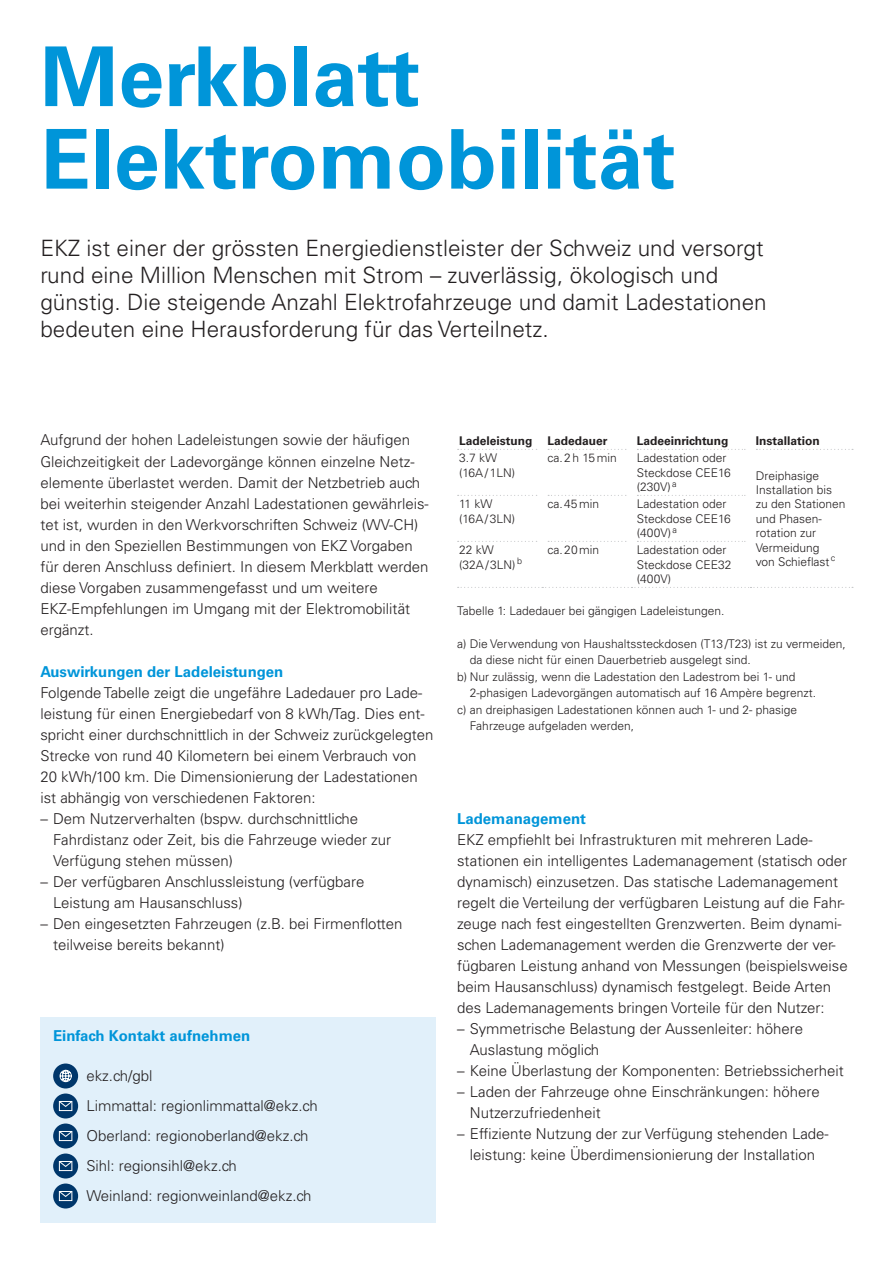
<style>
.page{position:relative;width:893px;height:1263px;background:#fff}
.page>*{position:absolute;margin:0;border:0;box-sizing:border-box;transform-origin:0 0}
.t1{font:700 82.5px/82.5px "Univers LT Std";color:#0095d9}
.t2{font:300 22.5px/27px "Univers LT Std";color:#231f20}
.t3{font:300 15px/21px "Univers LT Std";color:#231f20}
.t4{font:700 15px "Univers LT Std";color:#0095d9}
.t5{font:300 12px/14.4px "Univers LT Std";color:#231f20}
.t6{font:700 12px "Univers LT Std";color:#231f20}
</style>
<div class="page">
<div style="left:40px;top:1017px;width:396px;height:205px;background:#e1f0fa"></div>
<div style="left:53px;top:1063px;width:25px;height:25px;background:#00376b;border-radius:50%"></div>
<svg style="left:59px;top:1070px;width:13px;height:12px"></svg>
<div style="left:53px;top:1093px;width:25px;height:25px;background:#00376b;border-radius:50%"></div>
<div style="left:59px;top:1101px;width:13px;height:10px;border:1px solid #fff"></div>
<svg style="left:59px;top:1101px;width:14px;height:6px"></svg>
<div style="left:53px;top:1123px;width:25px;height:25px;background:#00376b;border-radius:50%"></div>
<div style="left:59px;top:1131px;width:13px;height:10px;border:1px solid #fff"></div>
<svg style="left:59px;top:1131px;width:14px;height:6px"></svg>
<div style="left:53px;top:1153px;width:25px;height:25px;background:#00376b;border-radius:50%"></div>
<div style="left:59px;top:1161px;width:13px;height:10px;border:1px solid #fff"></div>
<svg style="left:59px;top:1161px;width:14px;height:6px"></svg>
<div style="left:53px;top:1183px;width:25px;height:25px;background:#00376b;border-radius:50%"></div>
<div style="left:59px;top:1191px;width:13px;height:10px;border:1px solid #fff"></div>
<svg style="left:59px;top:1191px;width:14px;height:6px"></svg>
<svg style="left:458px;top:449px;width:79px;height:1px"></svg>
<svg style="left:548px;top:449px;width:78px;height:1px"></svg>
<svg style="left:637px;top:449px;width:108px;height:1px"></svg>
<svg style="left:756px;top:449px;width:97px;height:1px"></svg>
<svg style="left:458px;top:495px;width:79px;height:1px"></svg>
<svg style="left:548px;top:495px;width:78px;height:1px"></svg>
<svg style="left:637px;top:495px;width:108px;height:1px"></svg>
<svg style="left:458px;top:541px;width:79px;height:1px"></svg>
<svg style="left:548px;top:541px;width:78px;height:1px"></svg>
<svg style="left:637px;top:541px;width:108px;height:1px"></svg>
<svg style="left:458px;top:587px;width:395px;height:1px"></svg>
<h1 class="t1" style="left:40px;top:36px;width:637px">Merkblatt<br>Elektromobilität</h1>
<p class="t2" style="left:40px;top:235px;width:728px">EKZ ist einer der grössten Energiedienstleister der Schweiz und versorgt rund eine Million Menschen mit Strom – zuverlässig, ökologisch und günstig. Die steigende Anzahl Elektrofahrzeuge und damit Ladestationen bedeuten eine Herausforderung für das Verteilnetz.</p>
<p class="t3" style="left:40px;top:430px;width:390px">Aufgrund der hohen Ladeleistungen sowie der häufigen Gleichzeitigkeit der Ladevorgänge können einzelne Netz&shy;elemente überlastet werden. Damit der Netzbetrieb auch bei weiterhin steigender Anzahl Ladestationen gewährleis&shy;tet ist, wurden in den Werkvorschriften Schweiz (WV-CH) und in den Speziellen Bestimmungen von EKZ Vorgaben für deren Anschluss definiert. In diesem Merkblatt werden diese Vorgaben zusammengefasst und um weitere EKZ-Empfehlungen im Umgang mit der Elektromobilität ergänzt.</p>
<p class="t4" style="left:40px;top:662px;width:244px">Auswirkungen der Ladeleistungen</p>
<p class="t3" style="left:40px;top:682px;width:395px">Folgende Tabelle zeigt die ungefähre Ladedauer pro Lade&shy;leistung für einen Energiebedarf von 8 kWh/Tag. Dies ent&shy;spricht einer durchschnittlich in der Schweiz zurückgelegten Strecke von rund 40 Kilometern bei einem Verbrauch von 20 kWh/100 km. Die Dimensionierung der Ladestationen ist abhängig von verschiedenen Faktoren:</p>
<p class="t3" style="left:53px;top:808px;width:340px;text-indent:-13px">– Dem Nutzerverhalten (bspw. durchschnittliche<br>Fahrdistanz oder Zeit, bis die Fahrzeuge wieder zur<br>Verfügung stehen müssen)</p>
<p class="t3" style="left:53px;top:871px;width:313px;text-indent:-13px">– Der verfügbaren Anschlussleistung (verfügbare<br>Leistung am Hausanschluss)</p>
<p class="t3" style="left:53px;top:913px;width:351px;text-indent:-13px">– Den eingesetzten Fahrzeugen (z.B. bei Firmenflotten teilweise bereits bekannt)</p>
<p class="t4" style="left:53px;top:1026px;width:199px">Einfach Kontakt aufnehmen</p>
<p class="t3" style="left:86px;top:1061px;width:233px;line-height:30px">ekz.ch/gbl<br>Limmattal: regionlimmattal@ekz.ch<br>Oberland: regionoberland@ekz.ch<br>Sihl: regionsihl@ekz.ch<br>Weinland: regionweinland@ekz.ch</p>
<p class="t6" style="left:459px;top:434px;width:75px">Ladeleistung</p>
<p class="t6" style="left:547px;top:434px;width:62px">Ladedauer</p>
<p class="t6" style="left:637px;top:434px;width:93px">Ladeeinrichtung</p>
<p class="t6" style="left:756px;top:434px;width:66px">Installation</p>
<p class="t5" style="left:459px;top:451px;width:57px">3.7 kW (16A/1LN)</p>
<p class="t5" style="left:547px;top:451px;width:71px">ca.2h 15min</p>
<p class="t5" style="left:637px;top:451px;width:96px">Ladestation oder<br>Steckdose CEE16 (230V) <sup>a</sup></p>
<p class="t5" style="left:756px;top:468px;width:91px">Dreiphasige<br>Installation bis zu den Stationen und Phasen&shy;rotation zur<br>Vermeidung<br>von Schieflast <sup>c</sup></p>
<p class="t5" style="left:459px;top:497px;width:57px">11 kW (16A/3LN)</p>
<p class="t5" style="left:547px;top:497px;width:53px">ca.45min</p>
<p class="t5" style="left:637px;top:497px;width:96px">Ladestation oder<br>Steckdose CEE16 (400V) <sup>a</sup></p>
<p class="t5" style="left:459px;top:543px;width:64px">22 kW (32A/3LN) <sup>b</sup></p>
<p class="t5" style="left:547px;top:543px;width:53px">ca.20min</p>
<p class="t5" style="left:637px;top:543px;width:96px">Ladestation oder<br>Steckdose CEE32 (400V)</p>
<p class="t5" style="left:457px;top:603px;width:269px">Tabelle 1: Ladedauer bei gängigen Ladeleistungen.</p>
<p class="t5" style="left:457px;top:636px;width:390px">a) Die Verwendung von Haushaltssteckdosen (T13/T23) ist zu vermeiden,</p>
<p class="t5" style="left:470px;top:653px;width:282px">da diese nicht für einen Dauerbetrieb ausgelegt sind.</p>
<p class="t5" style="left:457px;top:669px;width:340px">b) Nur zulässig, wenn die Ladestation den Ladestrom bei 1- und</p>
<p class="t5" style="left:470px;top:686px;width:348px">2-phasigen Ladevorgängen automatisch auf 16 Ampère begrenzt.</p>
<p class="t5" style="left:457px;top:702px;width:342px">c) an dreiphasigen Ladestationen können auch 1- und 2- phasige</p>
<p class="t5" style="left:470px;top:719px;width:166px">Fahrzeuge aufgeladen werden,</p>
<p class="t4" style="left:457px;top:809px;width:130px">Lademanagement</p>
<p class="t3" style="left:457px;top:829px;width:392px">EKZ empfiehlt bei Infrastrukturen mit mehreren Lade&shy;stationen ein intelligentes Lademanagement (statisch oder dynamisch) einzusetzen. Das statische Lademanagement regelt die Verteilung der verfügbaren Leistung auf die Fahr&shy;zeuge nach fest eingestellten Grenzwerten. Beim dynami&shy;schen Lademanagement werden die Grenzwerte der ver&shy;fügbaren Leistung anhand von Messungen (beispielsweise beim Hausanschluss) dynamisch festgelegt. Beide Arten des Lademanagements bringen Vorteile für den Nutzer:</p>
<p class="t3" style="left:470px;top:1018px;width:335px;text-indent:-13px">– Symmetrische Belastung der Aussenleiter: höhere<br>Auslastung möglich</p>
<p class="t3" style="left:457px;top:1060px;width:388px">– Keine Überlastung der Komponenten: Betriebssicherheit</p>
<p class="t3" style="left:470px;top:1081px;width:351px;text-indent:-13px">– Laden der Fahrzeuge ohne Einschränkungen: höhere<br>Nutzerzufriedenheit</p>
<p class="t3" style="left:457px;top:1123px;width:373px;text-align:center">– Effiziente Nutzung der zur Verfügung stehenden Lade&shy;leistung: keine Überdimensionierung der Installation</p>
</div>
